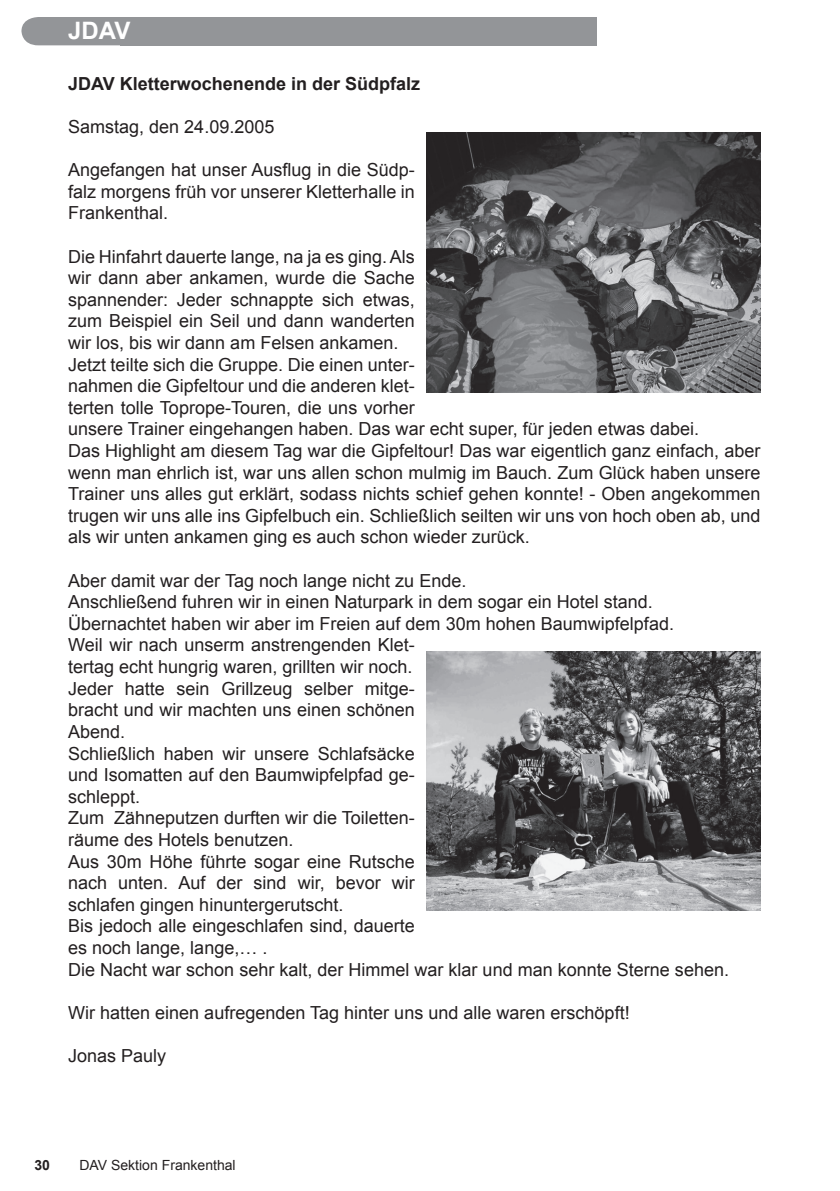
<style>
.page{position:relative;width:840px;height:1191px;background:#fff}
.page>*{position:absolute;margin:0;border:0;box-sizing:border-box;transform-origin:0 0}
.t1{font:700 24px "Arial";color:#fff}
.t2{font:18px/21.6px "Arial";color:#231f20}
.t3{font:700 18px "Arial";color:#231f20}
.t4{font:14px "Arial";color:#231f20}
.t5{font:700 14px "Arial";color:#231f20}
</style>
<div class="page">
<div style="left:21px;top:17px;width:100px;height:28px;background:#939598"></div>
<div style="left:121px;top:17px;width:475px;height:28px;background:#939598"></div>
<img style="left:426px;top:651px;width:334px;height:259px">
<img style="left:426px;top:133px;width:334px;height:259px">
<h1 class="t1" style="left:68px;top:18px;width:64px">JDAV</h1>
<p class="t3" style="left:68px;top:73px;width:353px">JDAV Kletterwochenende in der Südpfalz</p>
<p class="t2" style="left:68px;top:116px;width:208px">Samstag, den 24.09.2005</p>
<p class="t2" style="left:68px;top:159px;width:348px;text-align:justify">Angefangen hat unser Ausflug in die Südp&shy;falz morgens früh vor unserer Kletterhalle in Frankenthal.</p>
<p class="t2" style="left:68px;top:245px;width:693px">Die Hinfahrt dauerte lange, na ja es ging. Als<br>wir dann aber ankamen, wurde die Sache<br>spannender: Jeder schnappte sich etwas,<br>zum Beispiel ein Seil und dann wanderten<br>wir los, bis wir dann am Felsen ankamen.<br>Jetzt teilte sich die Gruppe. Die einen unter-<br>nahmen die Gipfeltour und die anderen klet-<br>terten tolle Toprope-Touren, die uns vorher<br>unsere Trainer eingehangen haben. Das war echt super, für jeden etwas dabei.<br>Das Highlight am diesem Tag war die Gipfeltour! Das war eigentlich ganz einfach, aber wenn man ehrlich ist, war uns allen schon mulmig im Bauch. Zum Glück haben unsere Trainer uns alles gut erklärt, sodass nichts schief gehen konnte! - Oben angekommen trugen wir uns alle ins Gipfelbuch ein. Schließlich seilten wir uns von hoch oben ab, und als wir unten ankamen ging es auch schon wieder zurück.</p>
<p class="t2" style="left:68px;top:569px;width:662px">Aber damit war der Tag noch lange nicht zu Ende.<br>Anschließend fuhren wir in einen Naturpark in dem sogar ein Hotel stand.<br>Übernachtet haben wir aber im Freien auf dem 30m hohen Baumwipfelpfad.<br>Weil wir nach unserm anstrengenden Klet-<br>tertag echt hungrig waren, grillten wir noch.<br>Jeder hatte sein Grillzeug selber mitge-<br>bracht und wir machten uns einen schönen<br>Abend.<br>Schließlich haben wir unsere Schlafsäcke<br>und Isomatten auf den Baumwipfelpfad ge-<br>schleppt.<br>Zum Zähneputzen durften wir die Toiletten-<br>räume des Hotels benutzen.<br>Aus 30m Höhe führte sogar eine Rutsche<br>nach unten. Auf der sind wir, bevor wir<br>schlafen gingen hinuntergerutscht.<br>Bis jedoch alle eingeschlafen sind, dauerte<br>es noch lange, lange,… .<br>Die Nacht war schon sehr kalt, der Himmel war klar und man konnte Sterne sehen.</p>
<p class="t2" style="left:68px;top:1001px;width:562px">Wir hatten einen aufregenden Tag hinter uns und alle waren erschöpft!</p>
<p class="t2" style="left:68px;top:1045px;width:100px">Jonas Pauly</p>
<p class="t5" style="left:34px;top:1157px;width:17px">30</p>
<p class="t4" style="left:79px;top:1157px;width:158px">DAV Sektion Frankenthal</p>
</div>
